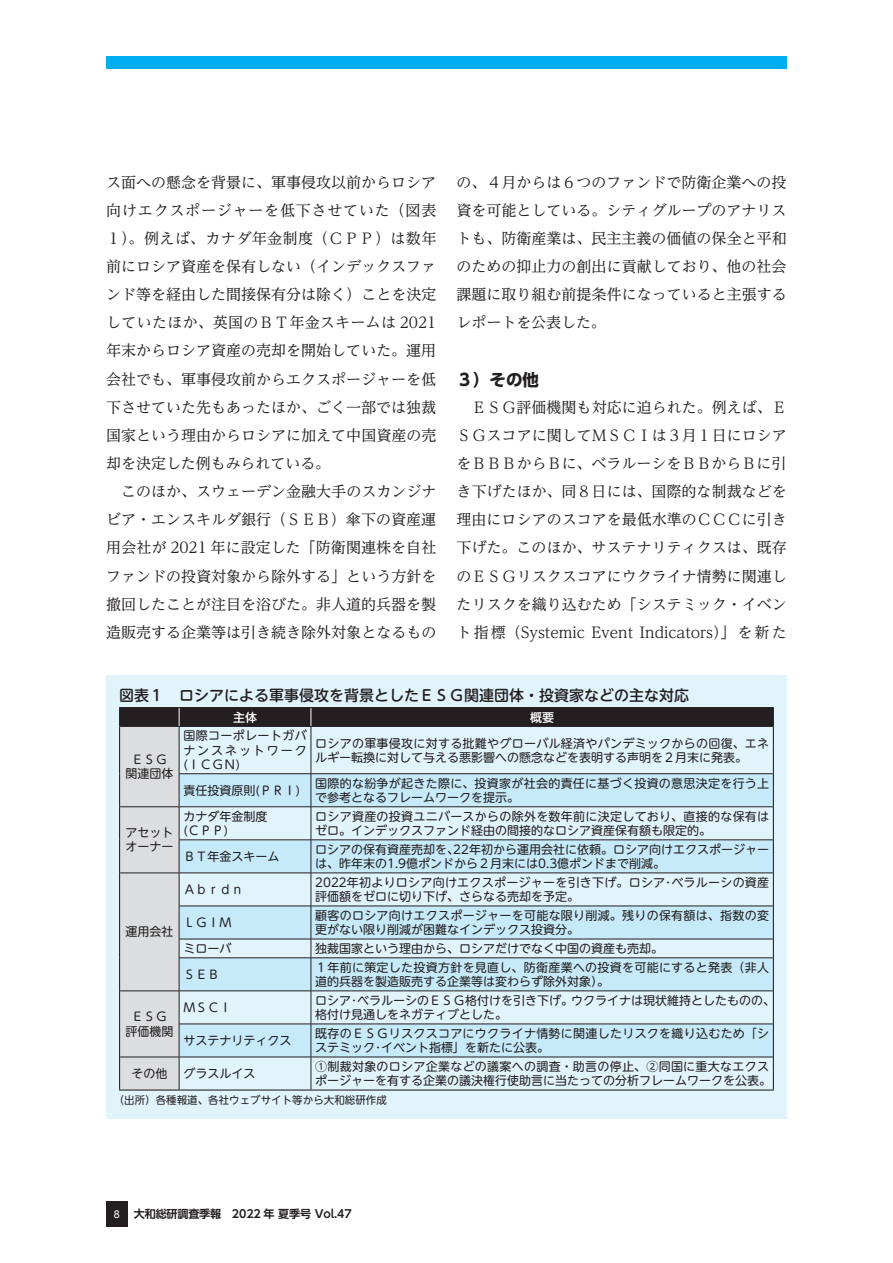
<style>
.page{position:relative;width:893px;height:1263px;background:#fff}
.page>*{position:absolute;margin:0;border:0;box-sizing:border-box;transform-origin:0 0}
.t1{font:700 16.5px "UD Shin Go Pr 6";color:#231f20}
.t2{font:15px/28.2px "UD Reimin Pr 6";color:#231f20;text-align:justify}
.t3{font:500 15px "UD Shin M Go Pr 6";color:#231f20}
.t4{font:12px/14.2px "UD Shin M Go Pr 6";letter-spacing:.025em;color:#231f20}
.t5{font:12px/14.2px "UD Shin M Go Pr 6";color:#231f20}
.t6{font:12px/14.2px "UD Shin M Go Pr 6";letter-spacing:.02em;color:#231f20}
.t7{font:500 12px "UD Shin M Go Pr 6";color:#fff}
.t8{font:700 11.1px "UD Shin Go Pr 6 De";letter-spacing:-.01em;color:#231f20}
.t9{font:10.8px "Arial";color:#fff}
.t10{font:10.5px "UD Shin M Go Pr 6";color:#231f20}
</style>
<div class="page">
<div style="left:106px;top:56px;width:681px;height:13px;background:#00aeef"></div>
<div style="left:106px;top:1201px;width:22px;height:26px;background:#231f20"></div>
<div style="left:106px;top:675px;width:681px;height:443px;background:#e1f4fc"></div>
<hr style="left:119px;top:707px;width:60px;height:1px;background:#231f20">
<hr style="left:179px;top:707px;width:132px;height:1px;background:#231f20">
<hr style="left:311px;top:707px;width:463px;height:1px;background:#231f20">
<svg style="left:119px;top:708px;width:655px;height:382px"></svg>
<hr style="left:179px;top:991px;width:1px;height:33px;background:#231f20">
<hr style="left:311px;top:991px;width:1px;height:33px;background:#231f20">
<hr style="left:179px;top:1024px;width:132px;height:1px;background:#231f20">
<hr style="left:179px;top:1024px;width:1px;height:33px;background:#231f20">
<hr style="left:311px;top:1024px;width:462px;height:1px;background:#231f20">
<hr style="left:311px;top:1024px;width:1px;height:33px;background:#231f20">
<hr style="left:120px;top:1057px;width:59px;height:1px;background:#231f20">
<hr style="left:179px;top:1057px;width:132px;height:1px;background:#231f20">
<hr style="left:179px;top:1057px;width:1px;height:32px;background:#231f20">
<hr style="left:311px;top:1057px;width:462px;height:1px;background:#231f20">
<hr style="left:311px;top:1057px;width:1px;height:32px;background:#231f20">
<p class="t2" style="left:106px;top:167px;width:332px">ス面への懸念を背景に、軍事侵攻以前からロシア向けエクスポージャーを低下させていた（図表１）。例えば、カナダ年金制度（ＣＰＰ）は数年前にロシア資産を保有しない（インデックスファンド等を経由した間接保有分は除く）ことを決定していたほか、英国のＢＴ年金スキームは 2021年末からロシア資産の売却を開始していた。運用会社でも、軍事侵攻前からエクスポージャーを低下させていた先もあったほか、ごく一部では独裁国家という理由からロシアに加えて中国資産の売却を決定した例もみられている。</p>
<p class="t2" style="left:106px;top:477px;width:332px;text-indent:15px">このほか、スウェーデン金融大手のスカンジナビア・エンスキルダ銀行（ＳＥＢ）傘下の資産運用会社が 2021 年に設定した「防衛関連株を自社ファンドの投資対象から除外する」という方針を撤回したことが注目を浴びた。非人道的兵器を製造販売する企業等は引き続き除外対象となるもの</p>
<p class="t2" style="left:457px;top:167px;width:332px">の、４月からは６つのファンドで防衛企業への投資を可能としている。シティグループのアナリストも、防衛産業は、民主主義の価値の保全と平和のための抑止力の創出に貢献しており、他の社会課題に取り組む前提条件になっていると主張するレポートを公表した。</p>
<p class="t1" style="left:457px;top:366px;width:84px">３）その他</p>
<p class="t2" style="left:457px;top:392px;width:332px;text-indent:15px">ＥＳＧ評価機関も対応に迫られた。例えば、ＥＳＧスコアに関してＭＳＣＩは３月１日にロシアをＢＢＢからＢに、ベラルーシをＢＢからＢに引き下げたほか、同８日には、国際的な制裁などを理由にロシアのスコアを最低水準のＣＣＣに引き下げた。このほか、サステナリティクスは、既存のＥＳＧリスクスコアにウクライナ情勢に関連したリスクを織り込むため「システミック・イベント指標（Systemic Event Indicators）」を新た</p>
<p class="t3" style="left:119px;top:683px;width:572px">図表１　ロシアによる軍事侵攻を背景としたＥＳＧ関連団体・投資家などの主な対応</p>
<p class="t7" style="left:233px;top:707px;width:25px">主体</p>
<p class="t7" style="left:530px;top:707px;width:25px">概要</p>
<p class="t5" style="left:125px;top:752px;width:49px;text-align:center">ＥＳＧ関連団体</p>
<p class="t5" style="left:183px;top:728px;width:125px;text-align:justify">国際コーポレートガバナンスネットワーク(ＩＣＧＮ)</p>
<p class="t4" style="left:315px;top:735px;width:456px">ロシアの軍事侵攻に対する批難やグローバル経済やパンデミックからの回復、エネルギー転換に対して与える悪影響への懸念などを表明する声明を２月末に発表。</p>
<p class="t5" style="left:183px;top:782px;width:118px">責任投資原則(ＰＲＩ)</p>
<p class="t4" style="left:315px;top:775px;width:456px">国際的な紛争が起きた際に、投資家が社会的責任に基づく投資の意思決定を行う上で参考となるフレームワークを提示。</p>
<p class="t5" style="left:125px;top:825px;width:49px">アセットオーナー</p>
<p class="t5" style="left:125px;top:924px;width:49px">運用会社</p>
<p class="t5" style="left:125px;top:1009px;width:49px;text-align:center">ＥＳＧ評価機関</p>
<p class="t5" style="left:183px;top:808px;width:86px">カナダ年金制度(ＣＰＰ)</p>
<p class="t4" style="left:315px;top:808px;width:456px">ロシア資産の投資ユニバースからの除外を数年前に決定しており、直接的な保有はゼロ。インデックスファンド経由の間接的なロシア資産保有額も限定的。</p>
<p class="t5" style="left:183px;top:848px;width:98px">ＢＴ年金スキーム</p>
<p class="t5" style="left:315px;top:841px;width:455px">ロシアの保有資産売却を、22年初から運用会社に依頼。ロシア向けエクスポージャーは、昨年末の1.9億ポンドから２月末には0.3億ポンドまで削減。</p>
<p class="t5" style="left:183px;top:881px;width:62px">Ａｂｒｄｎ</p>
<p class="t6" style="left:315px;top:874px;width:455px">2022年初よりロシア向けエクスポージャーを引き下げ。ロシア･ベラルーシの資産評価額をゼロに切り下げ、さらなる売却を予定。</p>
<p class="t5" style="left:183px;top:914px;width:50px">ＬＧＩＭ</p>
<p class="t4" style="left:315px;top:907px;width:455px">顧客のロシア向けエクスポージャーを可能な限り削減。残りの保有額は、指数の変更がない限り削減が困難なインデックス投資分。</p>
<p class="t5" style="left:183px;top:940px;width:50px">ミローバ</p>
<p class="t5" style="left:315px;top:940px;width:350px">独裁国家という理由から、ロシアだけでなく中国の資産も売却。</p>
<p class="t5" style="left:183px;top:966px;width:38px">ＳＥＢ</p>
<p class="t4" style="left:315px;top:959px;width:455px">１ 年前に策定した投資方針を見直し、防衛産業への投資を可能にすると発表（非人道的兵器を製造販売する企業等は変わらず除外対象）。</p>
<p class="t5" style="left:183px;top:999px;width:50px">ＭＳＣＩ</p>
<p class="t5" style="left:315px;top:992px;width:461px">ロシア･ベラルーシのＥＳＧ格付けを引き下げ。ウクライナは現状維持としたものの、格付け見通しをネガティブとした。</p>
<p class="t5" style="left:183px;top:1032px;width:110px">サステナリティクス</p>
<p class="t4" style="left:315px;top:1025px;width:456px">既存のＥＳＧリスクスコアにウクライナ情勢に関連したリスクを織り込むため「システミック･イベント指標」を新たに公表。</p>
<p class="t5" style="left:131px;top:1065px;width:37px">その他</p>
<p class="t5" style="left:183px;top:1065px;width:74px">グラスルイス</p>
<p class="t5" style="left:315px;top:1058px;width:458px">①制裁対象のロシア企業などの議案への調査・助言の停止、②同国に重大なエクスポージャーを有する企業の議決権行使助言に当たっての分析フレームワークを公表。</p>
<p class="t10" style="left:114px;top:1091px;width:274px">（出所）各種報道、各社ウェブサイト等から大和総研作成</p>
<p class="t9" style="left:114px;top:1207px;width:8px">8</p>
<p class="t8" style="left:134px;top:1205px;width:219px">大和総研調査季報　2022 年 夏季号 Vol.47</p>
</div>
